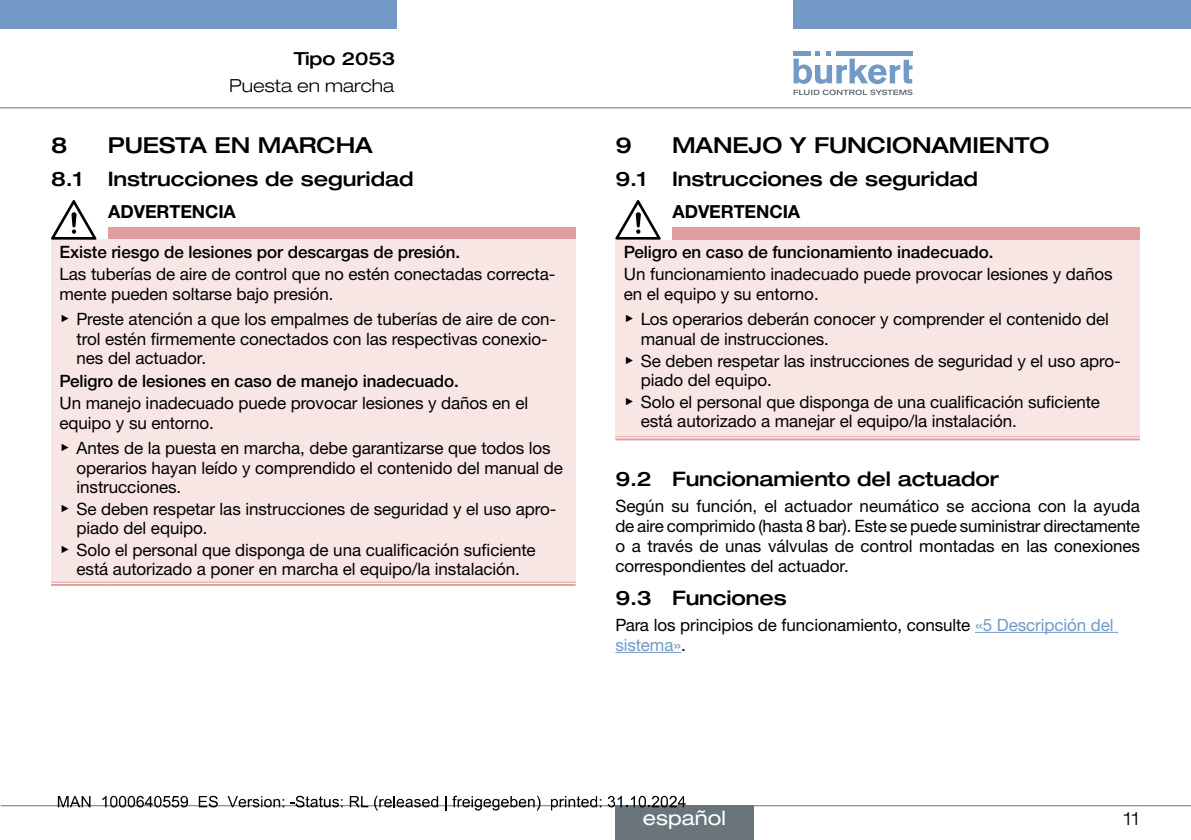
<style>
.page{position:relative;width:1191px;height:840px;background:#fff}
.page>*{position:absolute;margin:0;border:0;box-sizing:border-box;transform-origin:0 0}
.t1{font:500 expanded 22px "Helvetica Neue LTW1 G";letter-spacing:-.005em;color:#000}
.t2{font:500 expanded 20px "Helvetica Neue LTW1 G";letter-spacing:-.005em;color:#000}
.t3{font:expanded 20px "Helvetica Neue LTW1 G";color:#fff}
.t4{font:700 18px "Helvetica Neue LTW1 G";letter-spacing:-.005em;color:#000}
.t5{font:300 expanded 18px "Helvetica Neue LTW1 G";color:#000}
.t6{font:500 expanded 18px "Helvetica Neue LTW1 G";color:#000}
.t7{font:17px/19.2px "Helvetica Neue LTW1 G";letter-spacing:-.005em;color:#000}
.t8{font:500 17px "Helvetica Neue LTW1 G";letter-spacing:-.005em;color:#000}
.s1{font-family:"Arial Unicode MS"}
.s2{color:#7399c6}
</style>
<div class="page">
<div style="left:0;top:0;width:396px;height:28px;background:#7399c6"></div>
<div style="left:793px;top:0;width:398px;height:28px;background:#7399c6"></div>
<svg style="left:793px;top:51px;width:119px;height:44px"></svg>
<hr style="left:0;top:107px;width:1191px;height:1px;background:#6a747b">
<div style="left:108px;top:227px;width:467px;height:12px;background:#df9e9e"></div>
<div style="left:51px;top:239px;width:524px;height:344px;background:#f7e6e3"></div>
<hr style="left:51px;top:581px;width:57px;height:4px;background:#e6b5b5">
<hr style="left:108px;top:581px;width:467px;height:4px;background:#e6b5b5">
<hr style="left:51px;top:581px;width:57px;height:1px;background:#df9e9e">
<hr style="left:51px;top:583px;width:57px;height:2px;background:#df9e9e">
<hr style="left:108px;top:581px;width:467px;height:1px;background:#df9e9e">
<hr style="left:108px;top:583px;width:467px;height:2px;background:#df9e9e">
<svg style="left:51px;top:200px;width:45px;height:39px"></svg>
<hr style="left:975px;top:631px;width:143px;height:1px;background:#7399c6">
<hr style="left:615px;top:651px;width:66px;height:1px;background:#7399c6">
<div style="left:672px;top:227px;width:468px;height:12px;background:#df9e9e"></div>
<div style="left:615px;top:239px;width:525px;height:199px;background:#f7e6e3"></div>
<hr style="left:615px;top:436px;width:57px;height:1px;background:#df9e9e">
<hr style="left:615px;top:438px;width:57px;height:2px;background:#df9e9e">
<hr style="left:672px;top:436px;width:468px;height:1px;background:#df9e9e">
<hr style="left:672px;top:438px;width:468px;height:2px;background:#df9e9e">
<svg style="left:615px;top:200px;width:45px;height:39px"></svg>
<hr style="left:1px;top:804px;width:1190px;height:1px;background:#6a747b">
<div style="left:615px;top:805px;width:139px;height:34px;background:#6a747b"></div>
<svg style="left:58px;top:796px;width:32px;height:10px"></svg>
<svg style="left:102px;top:795px;width:86px;height:12px"></svg>
<svg style="left:199px;top:795px;width:19px;height:12px"></svg>
<svg style="left:228px;top:796px;width:56px;height:11px"></svg>
<svg style="left:290px;top:795px;width:52px;height:12px"></svg>
<svg style="left:350px;top:796px;width:18px;height:10px"></svg>
<svg style="left:374px;top:795px;width:64px;height:15px"></svg>
<svg style="left:445px;top:796px;width:1px;height:14px"></svg>
<svg style="left:452px;top:795px;width:88px;height:15px"></svg>
<svg style="left:551px;top:796px;width:50px;height:14px"></svg>
<svg style="left:608px;top:795px;width:77px;height:12px"></svg>
<p class="t6" style="left:294px;top:47px;width:103px">Tipo 2053</p>
<p class="t5" style="left:229px;top:74px;width:167px">Puesta en marcha</p>
<p class="t1" style="left:51px;top:131px;width:18px">8</p>
<p class="t1" style="left:108px;top:131px;width:266px">PUESTA EN MARCHA</p>
<p class="t2" style="left:51px;top:166px;width:33px">8.1</p>
<p class="t2" style="left:108px;top:166px;width:307px">Instrucciones de seguridad</p>
<p class="t4" style="left:108px;top:201px;width:129px">ADVERTENCIA</p>
<p class="t8" style="left:60px;top:241px;width:402px">Existe riesgo de lesiones por descargas de presión.</p>
<p class="t7" style="left:60px;top:264px;width:497px;line-height:20px">Las tuberías de aire de control que no estén conectadas correcta&shy;mente pueden soltarse bajo presión.</p>
<p class="t7" style="left:77px;top:309px;width:481px;text-indent:-17px"><span class="s1">▶</span> Preste atención a que los empalmes de tuberías de aire de con&shy;trol estén firmemente conectados con las respectivas conexio&shy;nes del actuador.</p>
<p class="t8" style="left:60px;top:370px;width:401px">Peligro de lesiones en caso de manejo inadecuado.</p>
<p class="t7" style="left:60px;top:393px;width:470px;line-height:20px">Un manejo inadecuado puede provocar lesiones y daños en el equipo y su entorno.</p>
<p class="t7" style="left:77px;top:438px;width:488px;text-indent:-17px"><span class="s1">▶</span> Antes de la puesta en marcha, debe garantizarse que todos los operarios hayan leído y comprendido el contenido del manual de instrucciones.</p>
<p class="t7" style="left:77px;top:499px;width:481px;text-indent:-17px"><span class="s1">▶</span> Se deben respetar las instrucciones de seguridad y el uso apro&shy;piado del equipo.</p>
<p class="t7" style="left:60px;top:540px;width:477px;text-align:center"><span class="s1">▶</span> Solo el personal que disponga de una cualificación suficiente está autorizado a poner en marcha el equipo/la instalación.</p>
<p class="t1" style="left:615px;top:131px;width:18px">9</p>
<p class="t1" style="left:672px;top:131px;width:379px">MANEJO Y FUNCIONAMIENTO</p>
<p class="t2" style="left:615px;top:166px;width:33px">9.1</p>
<p class="t2" style="left:672px;top:166px;width:307px">Instrucciones de seguridad</p>
<p class="t4" style="left:672px;top:201px;width:129px">ADVERTENCIA</p>
<p class="t8" style="left:624px;top:241px;width:371px">Peligro en caso de funcionamiento inadecuado.</p>
<p class="t7" style="left:624px;top:264px;width:490px;line-height:20px">Un funcionamiento inadecuado puede provocar lesiones y daños en el equipo y su entorno.</p>
<p class="t7" style="left:641px;top:309px;width:469px;text-indent:-17px"><span class="s1">▶</span> Los operarios deberán conocer y comprender el contenido del manual de instrucciones.</p>
<p class="t7" style="left:641px;top:350px;width:481px;text-indent:-17px"><span class="s1">▶</span> Se deben respetar las instrucciones de seguridad y el uso apro&shy;piado del equipo.</p>
<p class="t7" style="left:641px;top:392px;width:460px;text-indent:-17px"><span class="s1">▶</span> Solo el personal que disponga de una cualificación suficiente está autorizado a manejar el equipo/la instalación.</p>
<p class="t2" style="left:615px;top:465px;width:385px">9.2 Funcionamiento del actuador</p>
<p class="t7" style="left:615px;top:495px;width:526px;line-height:20px;text-align:justify">Según su función, el actuador neumático se acciona con la ayuda de aire comprimido (hasta 8 bar). Este se puede suministrar directamente o a través de unas válvulas de control montadas en las conexiones correspondientes del actuador.</p>
<p class="t2" style="left:615px;top:584px;width:173px">9.3 Funciones</p>
<p class="t7" style="left:615px;top:614px;width:500px;line-height:20px">Para los principios de funcionamiento, consulte <span class="s2">«5 Descripción del sistema»</span>.</p>
<p class="t3" style="left:643px;top:805px;width:84px">español</p>
<p class="t5" style="left:1123px;top:807px;width:17px">11</p>
</div>
